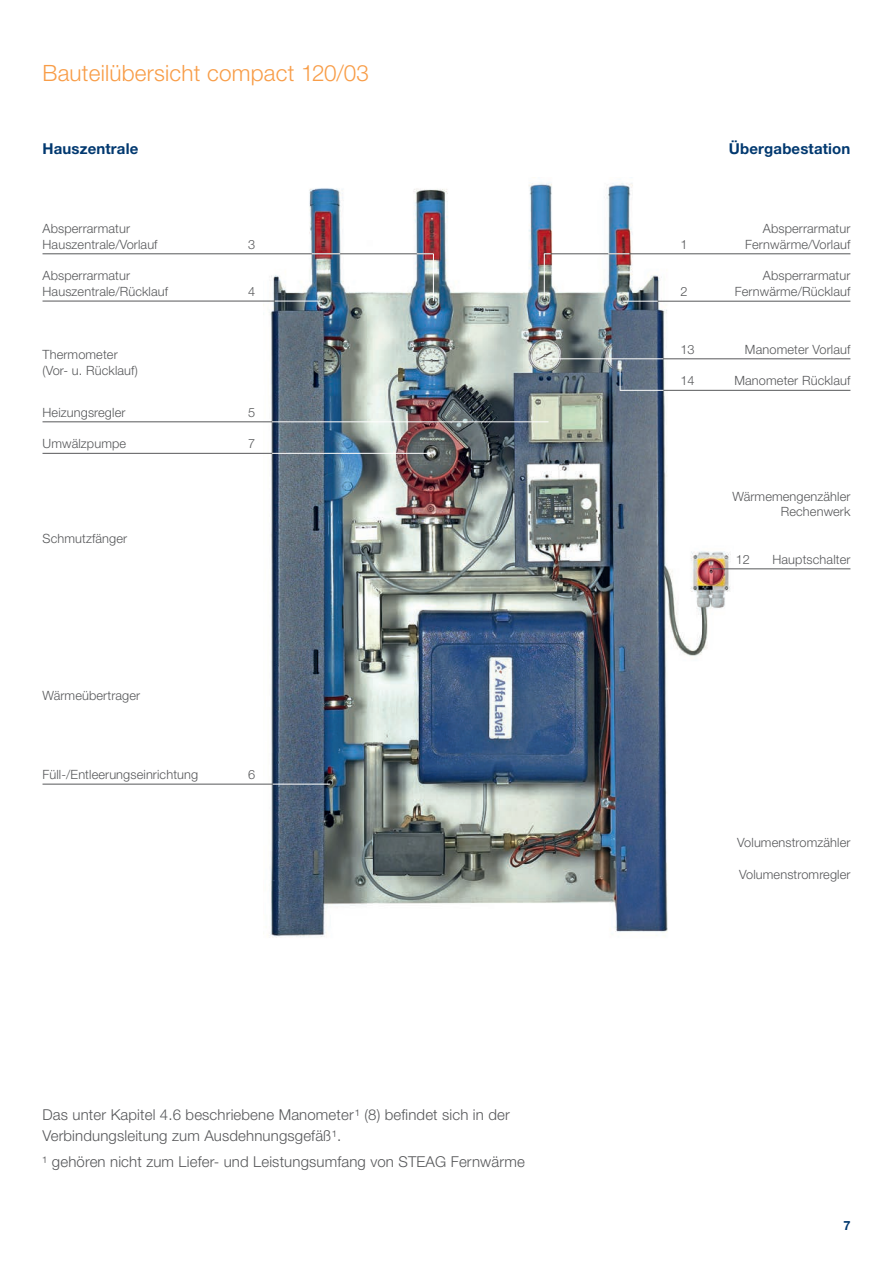
<style>
.page{position:relative;width:893px;height:1263px;background:#fff}
.page>*{position:absolute;margin:0;border:0;box-sizing:border-box;transform-origin:0 0}
.t1{font:300 22.5px "Helvetica Neue LT Pro";letter-spacing:.01em;color:#f89d48}
.t2{font:300 15px/21px "Helvetica Neue LT Pro";letter-spacing:.01em;color:#57585a}
.t3{font:700 15px "Helvetica Neue LT Pro";letter-spacing:.01em;color:#01386f}
.t4{font:300 12.75px/15.8px "Helvetica Neue LT Pro";letter-spacing:.01em;color:#57585a}
.t5{font:700 12.75px "Helvetica Neue LT Pro";color:#01386f}
</style>
<div class="page">
<img style="left:264px;top:177px;width:469px;height:761px">
<hr style="left:43px;top:253px;width:390px;height:1px;background:#57585a">
<svg style="left:417px;top:253px;width:16px;height:1px"></svg>
<svg style="left:312px;top:253px;width:28px;height:1px"></svg>
<hr style="left:43px;top:301px;width:232px;height:1px;background:#57585a">
<hr style="left:275px;top:301px;width:49px;height:1px;background:#fff">
<hr style="left:623px;top:301px;width:35px;height:1px;background:#fff">
<hr style="left:43px;top:421px;width:229px;height:1px;background:#57585a">
<hr style="left:272px;top:421px;width:277px;height:1px;background:#fff">
<hr style="left:43px;top:453px;width:229px;height:1px;background:#57585a">
<hr style="left:272px;top:453px;width:160px;height:1px;background:#fff">
<hr style="left:43px;top:784px;width:230px;height:1px;background:#57585a">
<hr style="left:273px;top:784px;width:57px;height:1px;background:#fff">
<hr style="left:433px;top:254px;width:1px;height:47px;background:#fff">
<hr style="left:544px;top:253px;width:306px;height:1px;background:#57585a">
<svg style="left:608px;top:253px;width:21px;height:1px"></svg>
<hr style="left:658px;top:301px;width:192px;height:1px;background:#57585a">
<hr style="left:544px;top:254px;width:1px;height:45px;background:#fff">
<hr style="left:663px;top:358px;width:187px;height:1px;background:#57585a">
<hr style="left:546px;top:358px;width:117px;height:1px;background:#fff">
<hr style="left:663px;top:390px;width:187px;height:1px;background:#57585a">
<hr style="left:710px;top:568px;width:140px;height:1px;background:#57585a">
<hr style="left:620px;top:390px;width:43px;height:1px;background:#fff">
<svg style="left:620px;top:364px;width:1px;height:26px"></svg>
<h1 class="t1" style="left:43px;top:59px;width:328px">Bauteilübersicht compact 120/03</h1>
<p class="t3" style="left:43px;top:139px;width:97px">Hauszentrale</p>
<p class="t4" style="left:43px;top:220px;width:117px">Absperrarmatur<br>Hauszentrale/Vorlauf</p>
<p class="t4" style="left:43px;top:267px;width:127px">Absperrarmatur<br>Hauszentrale/Rücklauf</p>
<p class="t4" style="left:248px;top:236px;width:9px">3</p>
<p class="t4" style="left:248px;top:283px;width:9px">4</p>
<p class="t4" style="left:43px;top:346px;width:97px">Thermometer (Vor- u. Rücklauf)</p>
<p class="t4" style="left:43px;top:404px;width:84px">Heizungsregler</p>
<p class="t4" style="left:248px;top:404px;width:9px">5</p>
<p class="t4" style="left:43px;top:435px;width:85px">Umwälzpumpe</p>
<p class="t4" style="left:248px;top:435px;width:9px">7</p>
<p class="t4" style="left:43px;top:530px;width:86px">Schmutzfänger</p>
<p class="t4" style="left:43px;top:687px;width:99px">Wärmeübertrager</p>
<p class="t4" style="left:43px;top:766px;width:157px">Füll-/Entleerungseinrichtung</p>
<p class="t4" style="left:248px;top:766px;width:9px">6</p>
<p class="t2" style="left:43px;top:1104px;width:469px">Das unter Kapitel 4.6 beschriebene Manometer¹ (8) befindet sich in der<br>Verbindungsleitung zum Ausdehnungsgefäß¹.</p>
<p class="t2" style="left:43px;top:1151px;width:484px">¹ gehören nicht zum Liefer- und Leistungsumfang von STEAG Fernwärme</p>
<p class="t3" style="left:729px;top:139px;width:123px">Übergabestation</p>
<p class="t4" style="left:763px;top:220px;width:89px">Absperrarmatur</p>
<p class="t4" style="left:680px;top:236px;width:9px">1</p>
<p class="t4" style="left:745px;top:236px;width:107px">Fernwärme/Vorlauf</p>
<p class="t4" style="left:763px;top:267px;width:89px">Absperrarmatur</p>
<p class="t4" style="left:680px;top:283px;width:9px">2</p>
<p class="t4" style="left:735px;top:283px;width:117px">Fernwärme/Rücklauf</p>
<p class="t4" style="left:680px;top:341px;width:16px">13</p>
<p class="t4" style="left:745px;top:341px;width:107px">Manometer Vorlauf</p>
<p class="t4" style="left:680px;top:372px;width:16px">14</p>
<p class="t4" style="left:734px;top:372px;width:117px">Manometer Rücklauf</p>
<p class="t4" style="left:732px;top:488px;width:120px;text-align:right">Wärmemengenzähler<br>Rechenwerk</p>
<p class="t4" style="left:736px;top:551px;width:16px">12</p>
<p class="t4" style="left:772px;top:551px;width:80px">Hauptschalter</p>
<p class="t4" style="left:737px;top:834px;width:115px">Volumenstromzähler</p>
<p class="t4" style="left:739px;top:866px;width:113px">Volumenstromregler</p>
<p class="t5" style="left:843px;top:1218px;width:9px">7</p>
</div>
